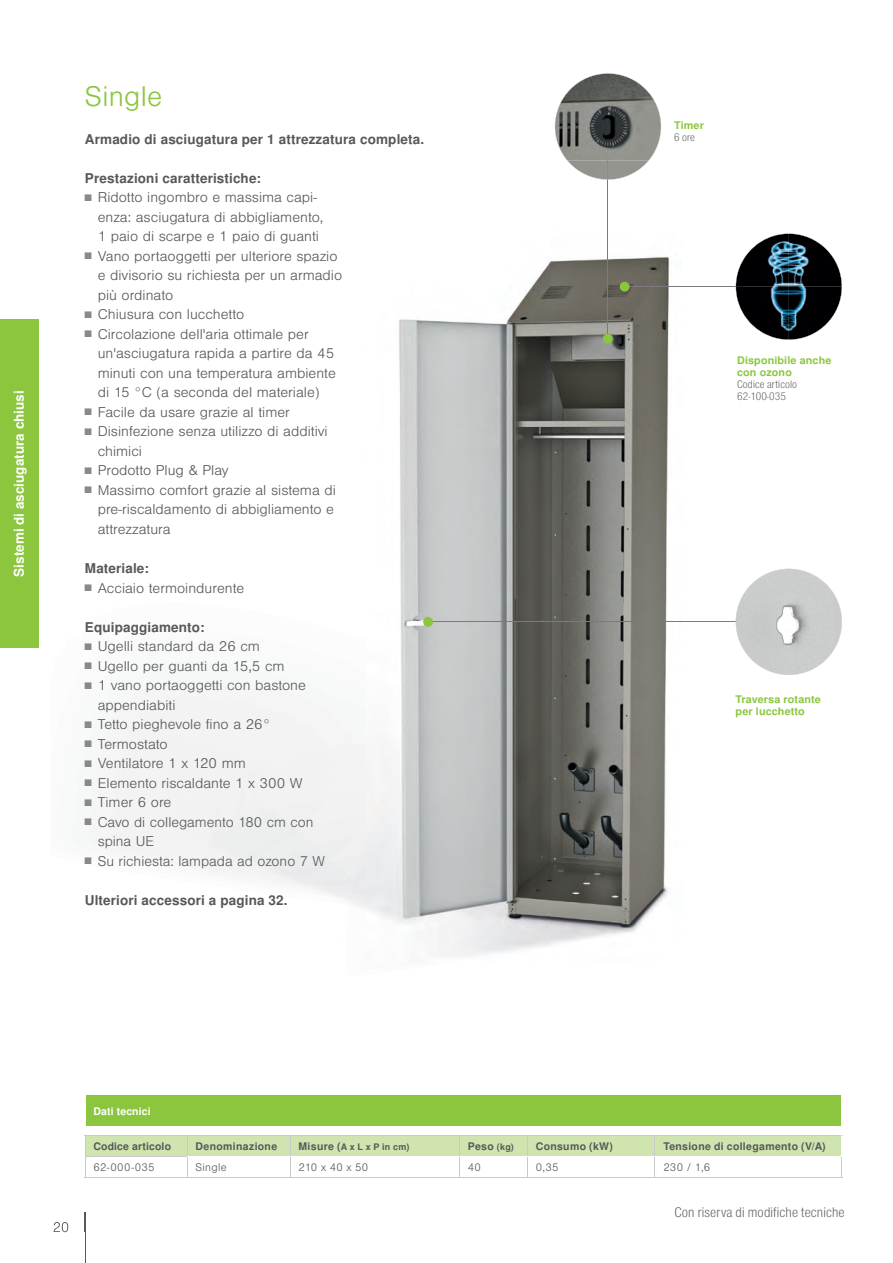
<style>
.page{position:relative;width:893px;height:1263px;background:#fff}
.page>*{position:absolute;margin:0;border:0;box-sizing:border-box;transform-origin:0 0}
.t1{font:300 27px "Nimbus San LOT";letter-spacing:.01em;color:#8bc63e}
.t2{font:300 13.5px/19.5px "Nimbus San LOT";color:#57585a}
.t3{font:700 13.5px "Nimbus San LOT";letter-spacing:.01em;color:#57585a}
.t4{font:13.5px "Nimbus San LOT Lig Con";letter-spacing:.01em;color:#57585a}
.t5{font:700 13.5px "Nimbus San LOT";color:#fff}
.t6{font:700 10.5px "Nimbus San LOT";letter-spacing:.03em;color:#57585a}
.t7{font:700 10.5px/12px "Nimbus San LOT";letter-spacing:.01em;color:#8bc63e}
.t8{font:300 10.5px "Nimbus San LOT";letter-spacing:.025em;color:#57585a}
.t9{font:10.5px/12px "Nimbus San LOT Lig Con";letter-spacing:.01em;color:#57585a}
.t10{font:700 10.5px "Nimbus San LOT";letter-spacing:.01em;color:#57585a}
.t11{font:700 10.5px "Nimbus San LOT";letter-spacing:.01em;color:#fff}
.t12{font:700 9px "Nimbus San LOT";color:#57585a}
.s1{font-size:9px;color:#87898c}
.s2{font-size:10.5px}
.s3{font-size:9px}
</style>
<div class="page">
<hr style="left:85px;top:1212px;width:1px;height:51px;background:#57585a">
<div style="left:0;top:319px;width:38px;height:329px;background:#8bc63e"></div>
<img style="left:53px;top:180px;width:790px;height:1051px">
<img style="left:54px;top:1222px;width:14px;height:9px">
<svg style="left:85px;top:1212px;width:1px;height:19px"></svg>
<hr style="left:430px;top:622px;width:323px;height:1px;background:#7a7b7e">
<div style="left:423px;top:617px;width:10px;height:10px;background:#8bc63e;border-radius:50%"></div>
<hr style="left:608px;top:160px;width:1px;height:176px;background:#7a7b7e">
<div style="left:603px;top:334px;width:10px;height:10px;background:#8bc63e;border-radius:50%"></div>
<svg style="left:555px;top:73px;width:106px;height:107px"></svg>
<svg style="left:736px;top:569px;width:106px;height:106px"></svg>
<hr style="left:628px;top:286px;width:114px;height:1px;background:#7a7b7e">
<div style="left:620px;top:282px;width:10px;height:10px;background:#8bc63e;border-radius:50%"></div>
<img style="left:736px;top:233px;width:106px;height:107px">
<div style="left:85px;top:1095px;width:757px;height:32px;background:#8bc63e"></div>
<hr style="left:85px;top:1095px;width:102px;height:1px;background:#fff">
<hr style="left:187px;top:1095px;width:103px;height:1px;background:#fff">
<hr style="left:290px;top:1095px;width:169px;height:1px;background:#fff">
<hr style="left:459px;top:1095px;width:68px;height:1px;background:#fff">
<hr style="left:527px;top:1095px;width:128px;height:1px;background:#fff">
<hr style="left:655px;top:1095px;width:187px;height:1px;background:#fff">
<hr style="left:85px;top:1126px;width:102px;height:1px;background:#fff">
<hr style="left:187px;top:1126px;width:103px;height:1px;background:#fff">
<hr style="left:290px;top:1126px;width:169px;height:1px;background:#fff">
<hr style="left:459px;top:1126px;width:68px;height:1px;background:#fff">
<hr style="left:527px;top:1126px;width:128px;height:1px;background:#fff">
<hr style="left:655px;top:1126px;width:187px;height:1px;background:#fff">
<hr style="left:85px;top:1177px;width:102px;height:1px;background:#c9cacc">
<hr style="left:85px;top:1095px;width:1px;height:31px;background:#fff">
<hr style="left:842px;top:1095px;width:1px;height:31px;background:#fff">
<hr style="left:187px;top:1177px;width:103px;height:1px;background:#c9cacc">
<hr style="left:290px;top:1177px;width:169px;height:1px;background:#c9cacc">
<hr style="left:459px;top:1177px;width:68px;height:1px;background:#c9cacc">
<hr style="left:527px;top:1177px;width:128px;height:1px;background:#c9cacc">
<hr style="left:655px;top:1177px;width:187px;height:1px;background:#c9cacc">
<svg style="left:85px;top:1135px;width:758px;height:42px"></svg>
<p class="t5" style="left:11px;top:576px;width:188px;rotate:-90deg">Sistemi di asciugatura chiusi</p>
<h1 class="t1" style="left:85px;top:81px;width:79px">Single</h1>
<p class="t3" style="left:85px;top:131px;width:341px">Armadio di asciugatura per 1 attrezzatura completa.</p>
<p class="t3" style="left:85px;top:170px;width:178px">Prestazioni caratteristiche:</p>
<p class="t2" style="left:98px;top:188px;width:227px;text-indent:-13px"><span class="s1">■</span> Ridotto ingombro e massima capi&shy;enza: asciugatura di abbigliamento,<br>1 paio di scarpe e 1 paio di guanti</p>
<p class="t2" style="left:98px;top:246px;width:246px;text-indent:-13px"><span class="s1">■</span> Vano portaoggetti per ulteriore spazio e divisorio su richiesta per un armadio più ordinato</p>
<p class="t2" style="left:85px;top:305px;width:161px"><span class="s1">■</span> Chiusura con lucchetto</p>
<p class="t2" style="left:98px;top:325px;width:240px;text-indent:-13px"><span class="s1">■</span> Circolazione dell'aria ottimale per un'asciugatura rapida a partire da 45 minuti con una temperatura ambiente di 15 °C (a seconda del materiale)</p>
<p class="t2" style="left:85px;top:403px;width:207px"><span class="s1">■</span> Facile da usare grazie al timer</p>
<p class="t2" style="left:98px;top:422px;width:232px;text-indent:-13px"><span class="s1">■</span> Disinfezione senza utilizzo di additivi chimici</p>
<p class="t2" style="left:85px;top:461px;width:145px"><span class="s1">■</span> Prodotto Plug &amp; Play</p>
<p class="t2" style="left:98px;top:481px;width:240px;text-indent:-13px"><span class="s1">■</span> Massimo comfort grazie al sistema di pre-riscaldamento di abbigliamento e attrezzatura</p>
<p class="t3" style="left:85px;top:560px;width:66px">Materiale:</p>
<p class="t2" style="left:85px;top:578px;width:161px"><span class="s1">■</span> Acciaio termoindurente</p>
<p class="t3" style="left:85px;top:619px;width:121px">Equipaggiamento:</p>
<p class="t2" style="left:85px;top:637px;width:177px"><span class="s1">■</span> Ugelli standard da 26 cm</p>
<p class="t2" style="left:85px;top:656px;width:201px"><span class="s1">■</span> Ugello per guanti da 15,5 cm</p>
<p class="t2" style="left:98px;top:676px;width:210px;text-indent:-13px"><span class="s1">■</span> 1 vano portaoggetti con bastone appendiabiti</p>
<p class="t2" style="left:85px;top:715px;width:187px"><span class="s1">■</span> Tetto pieghevole fino a 26°</p>
<p class="t2" style="left:85px;top:734px;width:84px"><span class="s1">■</span> Termostato</p>
<p class="t2" style="left:85px;top:754px;width:162px"><span class="s1">■</span> Ventilatore 1 x 120 mm</p>
<p class="t2" style="left:85px;top:773px;width:219px"><span class="s1">■</span> Elemento riscaldante 1 x 300 W</p>
<p class="t2" style="left:85px;top:793px;width:88px"><span class="s1">■</span> Timer 6 ore</p>
<p class="t2" style="left:98px;top:812px;width:217px;text-indent:-13px"><span class="s1">■</span> Cavo di collegamento 180 cm con spina UE</p>
<p class="t2" style="left:85px;top:852px;width:242px"><span class="s1">■</span> Su richiesta: lampada ad ozono 7 W</p>
<p class="t3" style="left:85px;top:892px;width:204px">Ulteriori accessori a pagina 32.</p>
<p class="t7" style="left:674px;top:120px;width:31px">Timer</p>
<p class="t9" style="left:674px;top:131px;width:22px">6 ore</p>
<p class="t7" style="left:737px;top:354px;width:96px">Disponibile anche con ozono</p>
<p class="t9" style="left:737px;top:378px;width:61px">Codice articolo<br>62-100-035</p>
<p class="t7" style="left:736px;top:694px;width:87px">Traversa rotante per lucchetto</p>
<p class="t11" style="left:94px;top:1105px;width:59px">Dati tecnici</p>
<p class="t10" style="left:94px;top:1140px;width:79px">Codice articolo</p>
<p class="t6" style="left:196px;top:1140px;width:83px">Denominazione</p>
<p class="t12" style="left:298px;top:1141px;width:112px"><span class="s2">Misure (</span>A x L x P in cm)</p>
<p class="t6" style="left:468px;top:1140px;width:48px">Peso <span class="s3">(kg)</span></p>
<p class="t6" style="left:536px;top:1140px;width:79px">Consumo (kW)</p>
<p class="t6" style="left:663px;top:1140px;width:164px">Tensione di collegamento (V/A)</p>
<p class="t8" style="left:94px;top:1161px;width:63px">62-000-035</p>
<p class="t8" style="left:196px;top:1161px;width:33px">Single</p>
<p class="t8" style="left:298px;top:1161px;width:71px">210 x 40 x 50</p>
<p class="t8" style="left:468px;top:1161px;width:15px">40</p>
<p class="t8" style="left:536px;top:1161px;width:24px">0,35</p>
<p class="t8" style="left:663px;top:1161px;width:48px">230 / 1,6</p>
<p class="t4" style="left:674px;top:1204px;width:172px">Con riserva di modifiche tecniche</p>
</div>
